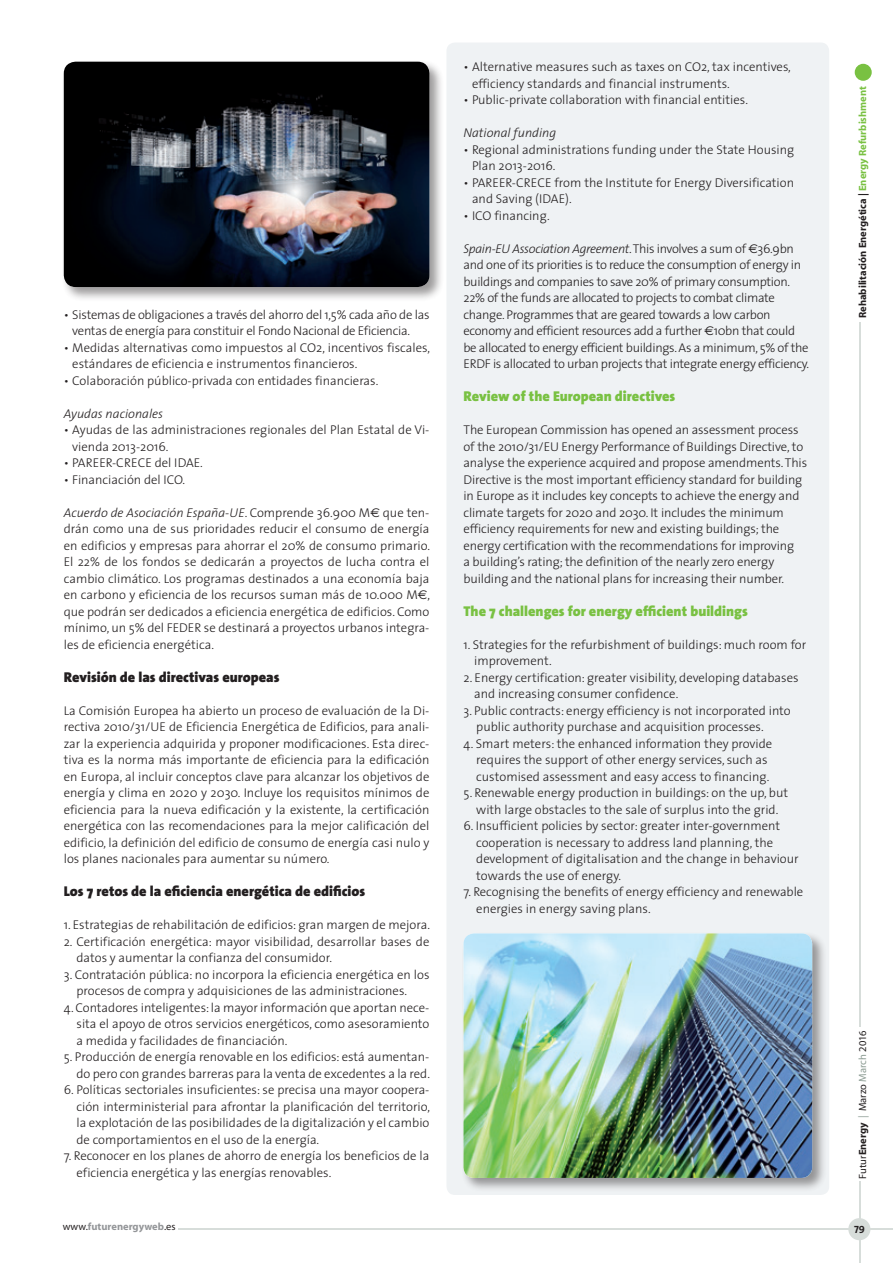
<style>
.page{position:relative;width:893px;height:1263px;background:#fff}
.page>*{position:absolute;margin:0;border:0;box-sizing:border-box;transform-origin:0 0}
.Ladillo_Texto_españo{font:900 14.25px "The Sans";color:#231f20}
.Ladillo_Texto{font:900 14.25px "The Sans";color:#79c142}
.Texto{font:300 12.75px/16.5px "The Sans";color:#231f20}
.bolos_ingles{font:300 12.75px/16.5px "The Sans";letter-spacing:-.01em;color:#231f20}
.Texto-2{font:300 12.75px/16.5px "The Sans";letter-spacing:-.02em;color:#231f20}
.Texto-3{font:italic 300 12.75px "The Sans";color:#231f20}
.bolos_ingles-2{font:italic 300 12.75px "The Sans";color:#231f20}
.t1{font:700 10.5px "Myriad";color:#231f20}
.t2{font:10.5px "Myriad";color:#231f20}
.t3{font:700 10.5px "Myriad";color:#939598}
.t4{font:10.5px "The Sans Bold Caps";color:#231f20}
.s1{font-style:italic}
.s2{font-family:"Euro Sans";font-weight:400}
.s3{color:#79c142}
.s4{font-weight:700}
.s5{color:#8b9b92}
.s6{font-weight:400;color:#231f20}
</style>
<div class="page">
<hr style="left:178px;top:1228px;width:715px;height:2px;background:#d7ddda">
<hr style="left:859px;top:1181px;width:1px;height:82px;background:#d7ddda">
<div style="left:855px;top:64px;width:17px;height:17px;background:#79c142;border-radius:50%"></div>
<hr style="left:859px;top:322px;width:1px;height:704px;background:#d7ddda">
<div style="left:848px;top:1218px;width:22px;height:22px;background:#d7ddda;border-radius:50%"></div>
<div style="left:446px;top:43px;width:383px;height:1152px;background:#eff2f4;border-radius:9px"></div>
<div style="left:61px;top:59px;width:383px;height:243px;background:#231f20;opacity:.45"></div>
<img style="left:64px;top:62px;width:365px;height:225px">
<div style="left:461px;top:931px;width:365px;height:261px;background:#231f20;opacity:.45"></div>
<img style="left:463px;top:933px;width:349px;height:245px">
<p class="Texto-2" style="left:72px;top:306px;width:359px;text-indent:-9px">• Sistemas de obligaciones a través del ahorro del 1,5% cada año de las ventas de energía para constituir el Fondo Nacional de Eficiencia.</p>
<p class="Texto" style="left:72px;top:339px;width:359px;text-indent:-9px">• Medidas alternativas como impuestos al CO2, incentivos fiscales, estándares de eficiencia e instrumentos financieros.</p>
<p class="Texto" style="left:64px;top:372px;width:316px">• Colaboración público-privada con entidades financieras.</p>
<p class="Texto-3" style="left:64px;top:403px;width:101px">Ayudas nacionales</p>
<p class="Texto" style="left:72px;top:421px;width:359px;text-indent:-9px">• Ayudas de las administraciones regionales del Plan Estatal de Vi&shy;vienda 2013-2016.</p>
<p class="Texto" style="left:64px;top:454px;width:141px">• PAREER-CRECE del IDAE.</p>
<p class="Texto" style="left:64px;top:471px;width:123px">• Financiación del ICO.</p>
<p class="Texto" style="left:64px;top:504px;width:368px;text-align:justify"><span class="s1">Acuerdo de Asociación España-UE</span>. Comprende 36.900 M<span class="s2">€</span> que ten&shy;drán como una de sus prioridades reducir el consumo de energía en edificios y empresas para ahorrar el 20% de consumo primario.<br>El 22% de los fondos se dedicarán a proyectos de lucha contra el cambio climático. Los programas destinados a una economía baja en carbono y eficiencia de los recursos suman más de 10.000 M<span class="s2">€</span>, que podrán ser dedicados a eficiencia energética de edificios. Como mínimo, un 5% del FEDER se destinará a proyectos urbanos integra&shy;les de eficiencia energética.</p>
<p class="Ladillo_Texto_españo" style="left:64px;top:665px;width:217px">Revisión de las directivas europeas</p>
<p class="Texto" style="left:64px;top:702px;width:367px;text-align:justify">La Comisión Europea ha abierto un proceso de evaluación de la Di&shy;rectiva 2010/31/UE de Eficiencia Energética de Edificios, para anali&shy;zar la experiencia adquirida y proponer modificaciones. Esta direc&shy;tiva es la norma más importante de eficiencia para la edificación en Europa, al incluir conceptos clave para alcanzar los objetivos de energía y clima en 2020 y 2030. Incluye los requisitos mínimos de eficiencia para la nueva edificación y la existente, la certificación energética con las recomendaciones para la mejor calificación del edificio, la definición del edificio de consumo de energía casi nulo y los planes nacionales para aumentar su número.</p>
<p class="Ladillo_Texto_españo" style="left:64px;top:879px;width:303px">Los 7 retos de la eficiencia energética de edificios</p>
<p class="Texto" style="left:64px;top:916px;width:368px">1. Estrategias de rehabilitación de edificios: gran margen de mejora.</p>
<p class="Texto" style="left:77px;top:933px;width:354px;text-indent:-13px">2. Certificación energética: mayor visibilidad, desarrollar bases de datos y aumentar la confianza del consumidor.</p>
<p class="Texto" style="left:77px;top:966px;width:354px;text-indent:-13px">3. Contratación pública: no incorpora la eficiencia energética en los procesos de compra y adquisiciones de las administraciones.</p>
<p class="Texto" style="left:77px;top:999px;width:354px;text-align:justify;text-indent:-13px">4. Contadores inteligentes: la mayor información que aportan nece&shy;sita el apoyo de otros servicios energéticos, como asesoramiento a medida y facilidades de financiación.</p>
<p class="Texto" style="left:64px;top:1048px;width:368px;text-align:right">5. Producción de energía renovable en los edificios: está aumentan&shy;do pero con grandes barreras para la venta de excedentes a la red.</p>
<p class="Texto" style="left:77px;top:1081px;width:355px;text-align:justify;text-indent:-13px">6. Políticas sectoriales insuficientes: se precisa una mayor coopera&shy;ción interministerial para afrontar la planificación del territorio, la explotación de las posibilidades de la digitalización y el cambio de comportamientos en el uso de la energía.</p>
<p class="Texto" style="left:77px;top:1147px;width:354px;text-indent:-13px">7. Reconocer en los planes de ahorro de energía los beneficios de la eficiencia energética y las energías renovables.</p>
<p class="Texto" style="left:472px;top:58px;width:320px;text-indent:-9px">• Alternative measures such as taxes on CO2, tax incentives, efficiency standards and financial instruments.</p>
<p class="Texto" style="left:463px;top:91px;width:286px">• Public-private collaboration with financial entities.</p>
<p class="bolos_ingles-2" style="left:463px;top:122px;width:94px">National funding</p>
<p class="Texto" style="left:472px;top:141px;width:324px;text-indent:-9px">• Regional administrations funding under the State Housing<br>Plan 2013-2016.</p>
<p class="Texto" style="left:472px;top:174px;width:324px;text-indent:-9px">• PAREER-CRECE from the Institute for Energy Diversification and Saving (IDAE).</p>
<p class="Texto" style="left:463px;top:207px;width:88px">• ICO financing.</p>
<p class="bolos_ingles" style="left:463px;top:240px;width:347px"><span class="s1">Spain-EU Association Agreement</span>. This involves a sum of <span class="s2">€</span>36.9bn and one of its priorities is to reduce the consumption of energy in buildings and companies to save 20% of primary consumption.<br>22% of the funds are allocated to projects to combat climate change. Programmes that are geared towards a low carbon economy and efficient resources add a further <span class="s2">€</span>10bn that could be allocated to energy efficient buildings. As a minimum, 5% of the ERDF is allocated to urban projects that integrate energy efficiency.</p>
<p class="Ladillo_Texto" style="left:463px;top:384px;width:213px">Review of the European directives</p>
<p class="bolos_ingles" style="left:463px;top:421px;width:345px">The European Commission has opened an assessment process of the 2010/31/EU Energy Performance of Buildings Directive, to analyse the experience acquired and propose amendments. This Directive is the most important efficiency standard for building in Europe as it includes key concepts to achieve the energy and climate targets for 2020 and 2030. It includes the minimum efficiency requirements for new and existing buildings; the energy certification with the recommendations for improving<br>a building’s rating; the definition of the nearly zero energy building and the national plans for increasing their number.</p>
<p class="Ladillo_Texto" style="left:463px;top:599px;width:286px">The 7 challenges for energy efficient buildings</p>
<p class="bolos_ingles" style="left:474px;top:636px;width:334px;text-indent:-11px">1. Strategies for the refurbishment of buildings: much room for improvement.</p>
<p class="bolos_ingles" style="left:474px;top:669px;width:326px;text-indent:-11px">2. Energy certification: greater visibility, developing databases and increasing consumer confidence.</p>
<p class="bolos_ingles" style="left:476px;top:702px;width:316px;text-indent:-13px">3. Public contracts: energy efficiency is not incorporated into public authority purchase and acquisition processes.</p>
<p class="bolos_ingles" style="left:476px;top:735px;width:298px;text-indent:-13px">4. Smart meters: the enhanced information they provide requires the support of other energy services, such as customised assessment and easy access to financing.</p>
<p class="bolos_ingles" style="left:463px;top:784px;width:326px;text-align:center">5. Renewable energy production in buildings: on the up, but with large obstacles to the sale of surplus into the grid.</p>
<p class="bolos_ingles" style="left:476px;top:817px;width:324px;text-indent:-13px">6. Insufficient policies by sector: greater inter-government cooperation is necessary to address land planning, the development of digitalisation and the change in behaviour towards the use of energy.</p>
<p class="bolos_ingles" style="left:476px;top:883px;width:329px;text-indent:-13px">7. Recognising the benefits of energy efficiency and renewable energies in energy saving plans.</p>
<p class="t1" style="left:857px;top:318px;width:233px;rotate:-90deg">Rehabilitación Energética | <span class="s3">Energy Refurbishment</span></p>
<p class="t2" style="left:857px;top:1178px;width:150px;rotate:-90deg">Futur<span class="s4">Energy</span> <span class="s5">|</span> Marzo <span class="s5">March</span> 2016</p>
<p class="t3" style="left:63px;top:1220px;width:114px"><span class="s6">www.</span>futurenergyweb<span class="s6">.es</span></p>
<p class="t4" style="left:854px;top:1220px;width:12px">79</p>
</div>
